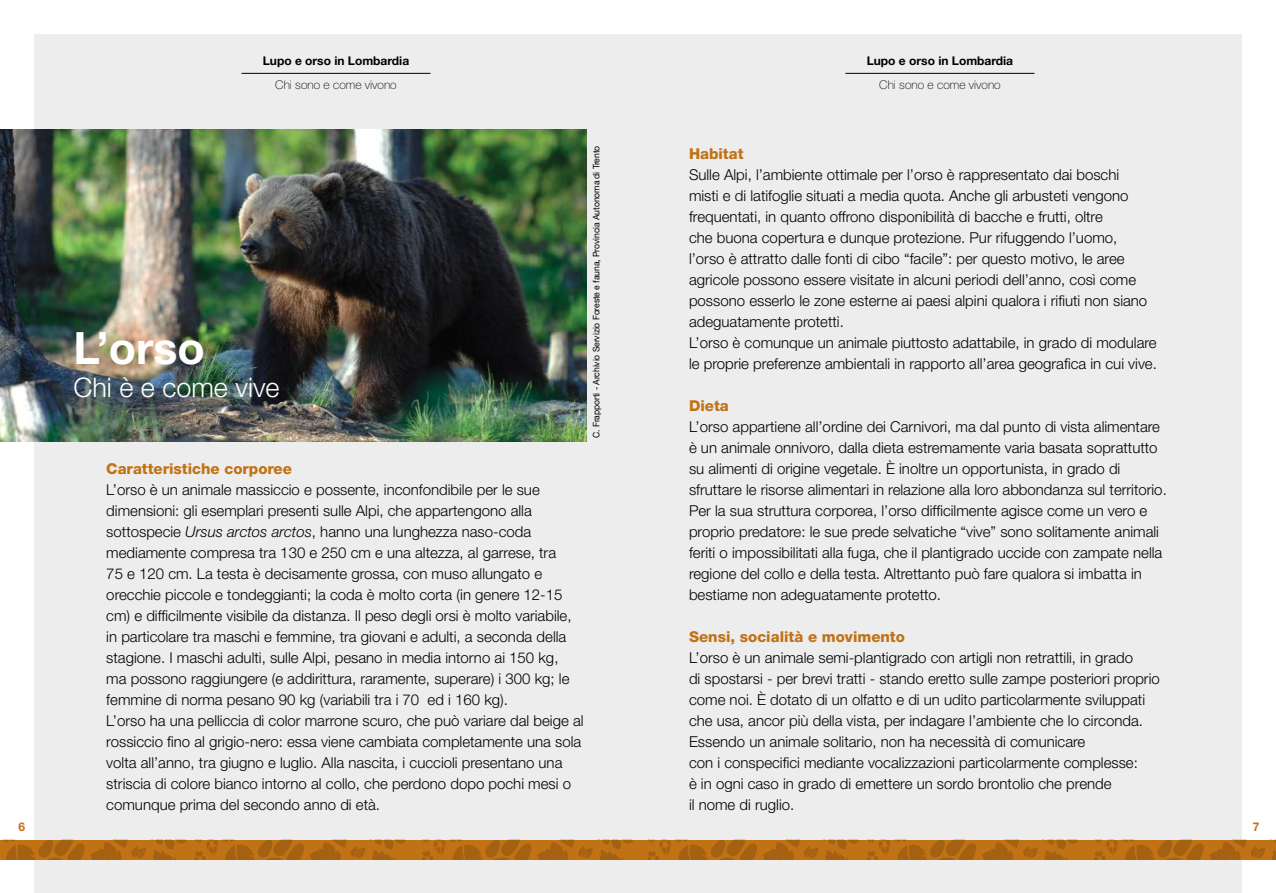
<style>
.page{position:relative;width:1276px;height:893px;background:#fff}
.page>*{position:absolute;margin:0;border:0;box-sizing:border-box;transform-origin:0 0}
.t1{font:700 44.7px "Helvetica Neue";color:#fff}
.t2{font:300 27px "Helvetica Neue";color:#fff}
.t3{font:300 15px/21px "Helvetica Neue";color:#000}
.t4{font:800 15px "Helvetica Neue";color:#c17214}
.t5{font:700 12px "Helvetica Neue";color:#000}
.t6{font:100 12px "Helvetica Neue";color:#000}
.t7{font:700 12px "Helvetica Neue";color:#c17214}
.t8{font:9px "Helvetica Neue";letter-spacing:-.01em;color:#000;scale:.96 1}
.s1{font-style:italic}
</style>
<div class="page">
<div style="left:34px;top:34px;width:1208px;height:859px;background:#ededee"></div>
<div style="left:638px;top:840px;width:638px;height:19px;background:#c17214"></div>
<svg style="left:647px;top:840px;width:431px;height:19px"></svg>
<svg style="left:1094px;top:840px;width:182px;height:19px"></svg>
<div style="left:0;top:840px;width:638px;height:19px;background:#c17214"></div>
<svg style="left:194px;top:840px;width:212px;height:19px"></svg>
<svg style="left:3px;top:840px;width:183px;height:19px"></svg>
<svg style="left:422px;top:840px;width:211px;height:19px"></svg>
<hr style="left:845px;top:73px;width:189px;height:1px;background:#000">
<hr style="left:241px;top:73px;width:189px;height:1px;background:#000">
<img style="left:0;top:130px;width:587px;height:311px">
<p class="t5" style="left:263px;top:53px;width:148px">Lupo e orso in Lombardia</p>
<p class="t6" style="left:275px;top:78px;width:123px">Chi sono e come vivono</p>
<h1 class="t1" style="left:73px;top:321px;width:133px">L’orso</h1>
<h2 class="t2" style="left:73px;top:371px;width:208px">Chi è e come vive</h2>
<p class="t8" style="left:591px;top:438px;width:306px;rotate:-90deg">C. Frapporti - Archivio Servizio Foreste e fauna, Provincia Autonoma di Trento</p>
<p class="t4" style="left:106px;top:460px;width:187px">Caratteristiche corporee</p>
<p class="t3" style="left:106px;top:479px;width:479px">L’orso è un animale massiccio e possente, inconfondibile per le sue dimensioni: gli esemplari presenti sulle Alpi, che appartengono alla sottospecie <span class="s1">Ursus arctos arctos</span>, hanno una lunghezza naso-coda mediamente compresa tra 130 e 250 cm e una altezza, al garrese, tra<br>75 e 120 cm. La testa è decisamente grossa, con muso allungato e orecchie piccole e tondeggianti; la coda è molto corta (in genere 12-15 cm) e difficilmente visibile da distanza. Il peso degli orsi è molto variabile, in particolare tra maschi e femmine, tra giovani e adulti, a seconda della stagione. I maschi adulti, sulle Alpi, pesano in media intorno ai 150 kg,<br>ma possono raggiungere (e addirittura, raramente, superare) i 300 kg; le femmine di norma pesano 90 kg (variabili tra i 70 ed i 160 kg).<br>L’orso ha una pelliccia di color marrone scuro, che può variare dal beige al rossiccio fino al grigio-nero: essa viene cambiata completamente una sola volta all’anno, tra giugno e luglio. Alla nascita, i cuccioli presentano una striscia di colore bianco intorno al collo, che perdono dopo pochi mesi o comunque prima del secondo anno di età.</p>
<p class="t5" style="left:866px;top:53px;width:148px">Lupo e orso in Lombardia</p>
<p class="t6" style="left:879px;top:78px;width:123px">Chi sono e come vivono</p>
<p class="t4" style="left:689px;top:145px;width:56px">Habitat</p>
<p class="t3" style="left:689px;top:164px;width:469px">Sulle Alpi, l’ambiente ottimale per l’orso è rappresentato dai boschi<br>misti e di latifoglie situati a media quota. Anche gli arbusteti vengono frequentati, in quanto offrono disponibilità di bacche e frutti, oltre<br>che buona copertura e dunque protezione. Pur rifuggendo l’uomo,<br>l’orso è attratto dalle fonti di cibo “facile”: per questo motivo, le aree agricole possono essere visitate in alcuni periodi dell’anno, così come possono esserlo le zone esterne ai paesi alpini qualora i rifiuti non siano adeguatamente protetti.<br>L’orso è comunque un animale piuttosto adattabile, in grado di modulare le proprie preferenze ambientali in rapporto all’area geografica in cui vive.</p>
<p class="t4" style="left:689px;top:397px;width:41px">Dieta</p>
<p class="t3" style="left:689px;top:416px;width:479px">L’orso appartiene all’ordine dei Carnivori, ma dal punto di vista alimentare è un animale onnivoro, dalla dieta estremamente varia basata soprattutto su alimenti di origine vegetale. È inoltre un opportunista, in grado di sfruttare le risorse alimentari in relazione alla loro abbondanza sul territorio.<br>Per la sua struttura corporea, l’orso difficilmente agisce come un vero e proprio predatore: le sue prede selvatiche “vive” sono solitamente animali feriti o impossibilitati alla fuga, che il plantigrado uccide con zampate nella regione del collo e della testa. Altrettanto può fare qualora si imbatta in bestiame non adeguatamente protetto.</p>
<p class="t4" style="left:689px;top:628px;width:217px">Sensi, socialità e movimento</p>
<p class="t3" style="left:689px;top:647px;width:472px">L’orso è un animale semi-plantigrado con artigli non retrattili, in grado<br>di spostarsi - per brevi tratti - stando eretto sulle zampe posteriori proprio come noi. È dotato di un olfatto e di un udito particolarmente sviluppati che usa, ancor più della vista, per indagare l’ambiente che lo circonda.<br>Essendo un animale solitario, non ha necessità di comunicare<br>con i conspecifici mediante vocalizzazioni particolarmente complesse:<br>è in ogni caso in grado di emettere un sordo brontolio che prende<br>il nome di ruglio.</p>
<p class="t7" style="left:18px;top:819px;width:8px">6</p>
<p class="t7" style="left:1253px;top:819px;width:8px">7</p>
</div>
